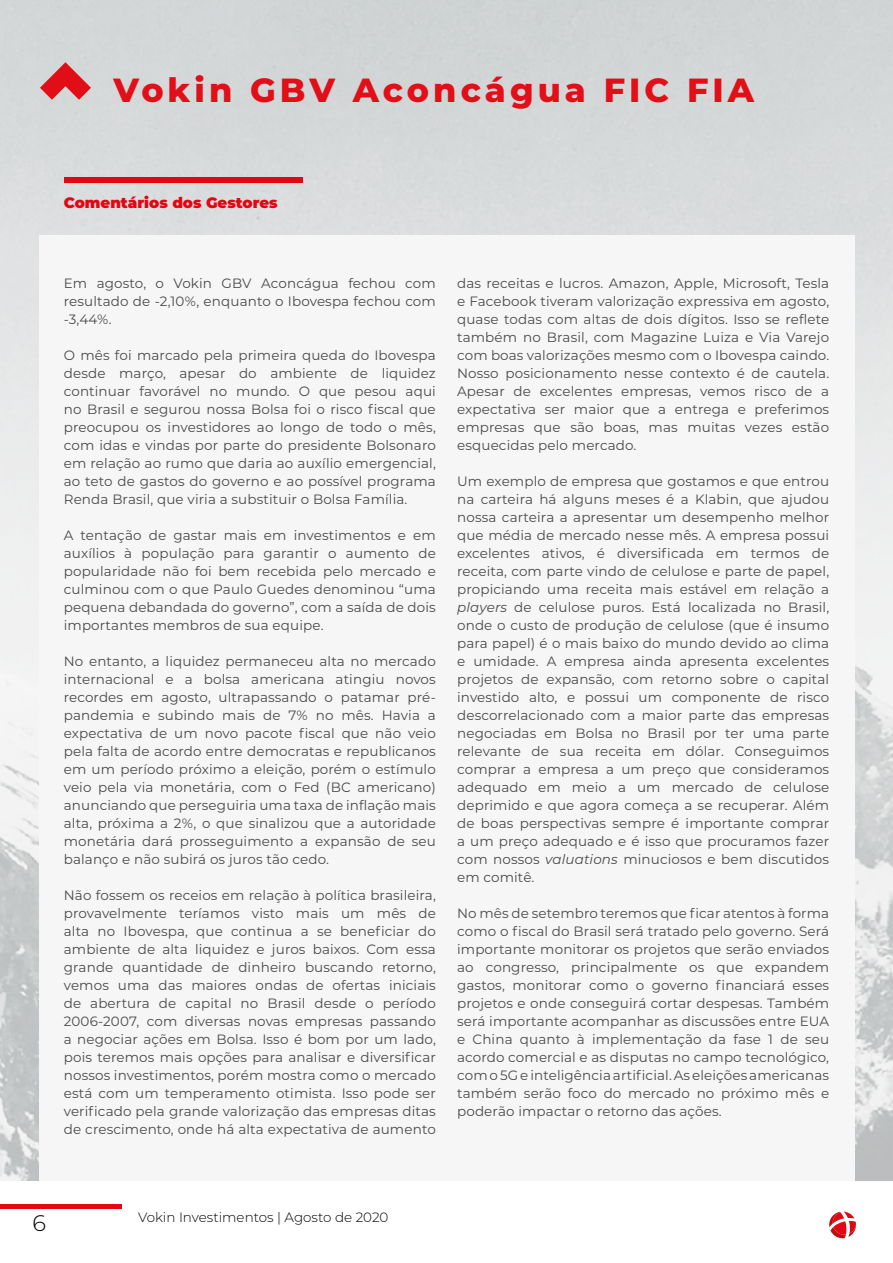
<style>
.page{position:relative;width:893px;height:1263px;background:#fff}
.page>*{position:absolute;margin:0;border:0;box-sizing:border-box;transform-origin:0 0}
.t1{font:800 33.45px "Montserrat";letter-spacing:.12em;color:#e20e18}
.t2{font:300 22.5px "Montserrat";color:#000}
.t3{font:900 15px "Montserrat";color:#e30613}
.t4{font:13.5px/18px "Montserrat";letter-spacing:.01em;color:#4a4a49;text-align:justify}
.t5{font:300 13.5px "Montserrat";color:#000}
.s1{font-style:italic}
</style>
<div class="page">
<div style="left:0;top:1204px;width:121px;height:5px;background:#e30613"></div>
<svg style="left:829px;top:1211px;width:27px;height:27px"></svg>
<img style="left:0;top:0;width:893px;height:1180px">
<svg style="left:40px;top:62px;width:51px;height:38px;background:#da757a"></svg>
<div style="left:39px;top:235px;width:815px;height:945px;background:#f6f6f6"></div>
<div style="left:65px;top:177px;width:238px;height:6px;background:#e30613"></div>
<h1 class="t1" style="left:114px;top:65px;width:642px">Vokin GBV Aconcágua FIC FIA</h1>
<p class="t3" style="left:64px;top:191px;width:215px">Comentários dos Gestores</p>
<p class="t4" style="left:64px;top:274px;width:374px">Em agosto, o Vokin GBV Aconcágua fechou com resultado de -2,10%, enquanto o Ibovespa fechou com -3,44%.</p>
<p class="t4" style="left:64px;top:346px;width:374px">O mês foi marcado pela primeira queda do Ibovespa desde março, apesar do ambiente de liquidez continuar favorável no mundo. O que pesou aqui no Brasil e segurou nossa Bolsa foi o risco fiscal que preocupou os investidores ao longo de todo o mês, com idas e vindas por parte do presidente Bolsonaro em relação ao rumo que daria ao auxílio emergencial, ao teto de gastos do governo e ao possível programa Renda Brasil, que viria a substituir o Bolsa Família.</p>
<p class="t4" style="left:64px;top:526px;width:374px">A tentação de gastar mais em investimentos e em auxílios à população para garantir o aumento de popularidade não foi bem recebida pelo mercado e culminou com o que Paulo Guedes denominou “uma pequena debandada do governo”, com a saída de dois importantes membros de sua equipe.</p>
<p class="t4" style="left:64px;top:652px;width:374px">No entanto, a liquidez permaneceu alta no mercado internacional e a bolsa americana atingiu novos recordes em agosto, ultrapassando o patamar pré&shy;pandemia e subindo mais de 7% no mês. Havia a expectativa de um novo pacote fiscal que não veio pela falta de acordo entre democratas e republicanos em um período próximo a eleição, porém o estímulo veio pela via monetária, com o Fed (BC americano) anunciando que perseguiria uma taxa de inflação mais alta, próxima a 2%, o que sinalizou que a autoridade monetária dará prosseguimento a expansão de seu balanço e não subirá os juros tão cedo.</p>
<p class="t4" style="left:64px;top:886px;width:374px">Não fossem os receios em relação à política brasileira, provavelmente teríamos visto mais um mês de alta no Ibovespa, que continua a se beneficiar do ambiente de alta liquidez e juros baixos. Com essa grande quantidade de dinheiro buscando retorno, vemos uma das maiores ondas de ofertas iniciais de abertura de capital no Brasil desde o período 2006-2007, com diversas novas empresas passando a negociar ações em Bolsa. Isso é bom por um lado, pois teremos mais opções para analisar e diversificar nossos investimentos, porém mostra como o mercado está com um temperamento otimista. Isso pode ser verificado pela grande valorização das empresas ditas de crescimento, onde há alta expectativa de aumento</p>
<p class="t4" style="left:457px;top:274px;width:374px">das receitas e lucros. Amazon, Apple, Microsoft, Tesla e Facebook tiveram valorização expressiva em agosto, quase todas com altas de dois dígitos. Isso se reflete também no Brasil, com Magazine Luiza e Via Varejo com boas valorizações mesmo com o Ibovespa caindo.<br>Nosso posicionamento nesse contexto é de cautela.<br>Apesar de excelentes empresas, vemos risco de a expectativa ser maior que a entrega e preferimos empresas que são boas, mas muitas vezes estão esquecidas pelo mercado.</p>
<p class="t4" style="left:457px;top:472px;width:374px">Um exemplo de empresa que gostamos e que entrou na carteira há alguns meses é a Klabin, que ajudou nossa carteira a apresentar um desempenho melhor que média de mercado nesse mês. A empresa possui excelentes ativos, é diversificada em termos de receita, com parte vindo de celulose e parte de papel, propiciando uma receita mais estável em relação a <span class="s1">players</span> de celulose puros. Está localizada no Brasil, onde o custo de produção de celulose (que é insumo para papel) é o mais baixo do mundo devido ao clima e umidade. A empresa ainda apresenta excelentes projetos de expansão, com retorno sobre o capital investido alto, e possui um componente de risco descorrelacionado com a maior parte das empresas negociadas em Bolsa no Brasil por ter uma parte relevante de sua receita em dólar. Conseguimos comprar a empresa a um preço que consideramos adequado em meio a um mercado de celulose deprimido e que agora começa a se recuperar. Além de boas perspectivas sempre é importante comprar a um preço adequado e é isso que procuramos fazer com nossos <span class="s1">valuations</span> minuciosos e bem discutidos em comitê.</p>
<p class="t4" style="left:457px;top:903px;width:374px">No mês de setembro teremos que ficar atentos à forma como o fiscal do Brasil será tratado pelo governo. Será importante monitorar os projetos que serão enviados ao congresso, principalmente os que expandem gastos, monitorar como o governo financiará esses projetos e onde conseguirá cortar despesas. Também será importante acompanhar as discussões entre EUA e China quanto à implementação da fase 1 de seu acordo comercial e as disputas no campo tecnológico, com o 5G e inteligência artificial. As eleições americanas também serão foco do mercado no próximo mês e poderão impactar o retorno das ações.</p>
<h2 class="t2" style="left:32px;top:1207px;width:15px">6</h2>
<p class="t5" style="left:138px;top:1208px;width:252px">Vokin Investimentos | Agosto de 2020</p>
</div>
